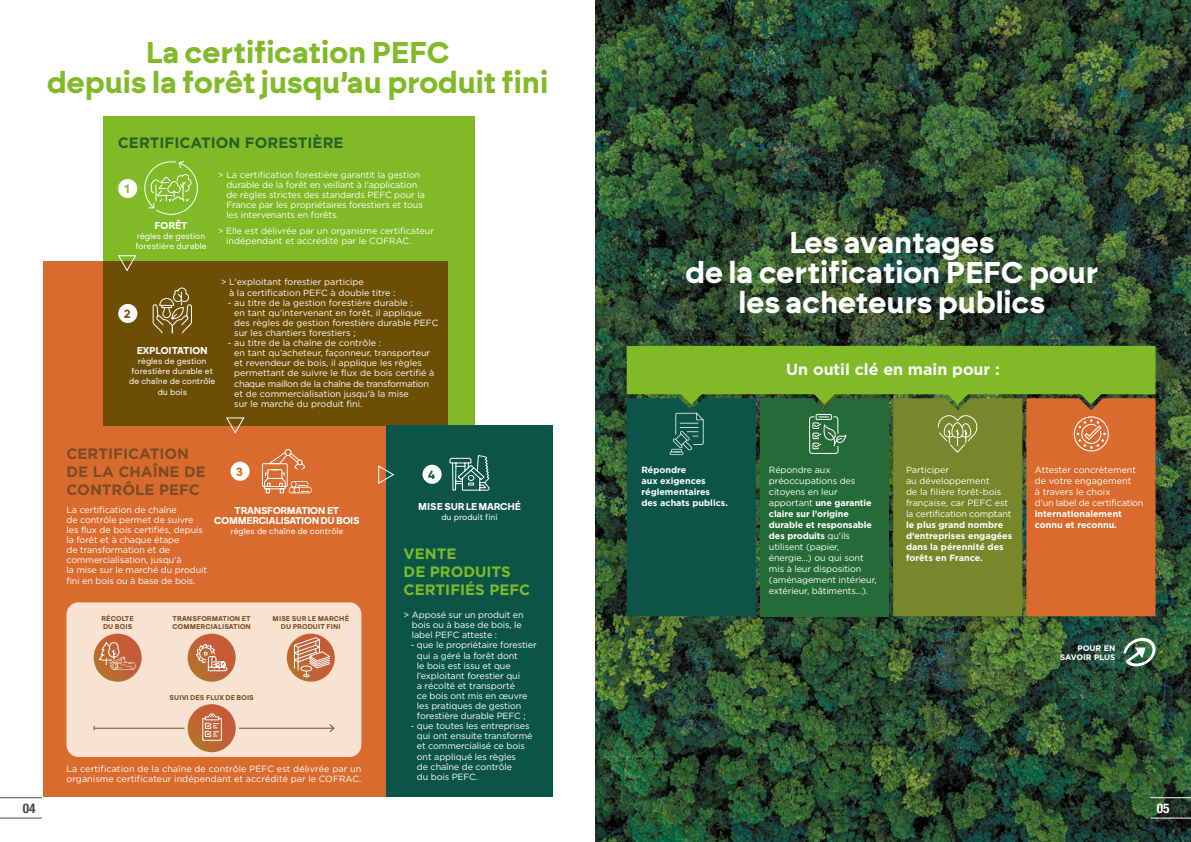
<style>
.page{position:relative;width:1191px;height:842px;background:#fff}
.page>*{position:absolute;margin:0;border:0;box-sizing:border-box;transform-origin:0 0}
.t1{font:700 30px/30px "Brockmann";color:#fff;text-align:center}
.t2{font:700 30px/30px "Brockmann";color:#80ba27;text-align:center}
.t3{font:700 16px "Gotham HTF";color:#fff}
.t4{font:700 15px/18px "Gotham HTF";color:#794c21}
.t5{font:700 15px/18px "Gotham HTF";color:#80ba27}
.t6{font:700 15px "Gotham HTF";color:#275f28}
.t7{font:700 condensed 13.3px "Helvetica Neue LT Std";color:#4a4a49}
.t8{font:700 condensed 13.3px "Helvetica Neue LT Std";color:#fff}
.t9{font:700 11.9px "Brockmann";color:#80ba27}
.t10{font:700 11.9px "Brockmann";color:#0c5448}
.t11{font:700 11.9px "Brockmann";color:#794c21}
.t12{font:700 11.9px "Brockmann";color:#da6b2f}
.t13{font:700 10px/10.1px "Brockmann";letter-spacing:-.025em;color:#fff;text-align:center}
.t14{font:700 10px "Brockmann";color:#fff}
.t15{font:9px/10.1px "Gotham HTF";letter-spacing:-.01em;color:#fff}
.t16{font:700 9px/11px "Gotham HTF";color:#fff}
.t17{font:9px/10.1px "Gotham HTF";letter-spacing:.01em;color:#fff}
.t18{font:8.3px/10.1px "Brockmann";color:#fff}
.t19{font:700 8px/9px "Gotham HTF";color:#fff;text-align:right}
.t20{font:700 7px/8px "Brockmann";letter-spacing:.02em;color:#794c21}
.s1{font-weight:700}
</style>
<div class="page">
<div style="left:43px;top:262px;width:405px;height:535px;background:#da6b2f"></div>
<img style="left:595px;top:0;width:596px;height:842px">
<svg style="left:626px;top:346px;width:529px;height:271px;background:#657934"></svg>
<svg style="left:104px;top:116px;width:371px;height:309px;background:#768417"></svg>
<svg style="left:144px;top:161px;width:54px;height:54px;background:#91c345"></svg>
<div style="left:118px;top:179px;width:19px;height:19px;background:#fff;border-radius:50%"></div>
<div style="left:386px;top:425px;width:166px;height:372px;background:#0c5448"></div>
<svg style="left:449px;top:455px;width:41px;height:36px"></svg>
<div style="left:422px;top:465px;width:19px;height:19px;background:#fff;border-radius:50%"></div>
<svg style="left:152px;top:287px;width:40px;height:47px;background:#876e33"></svg>
<div style="left:118px;top:304px;width:19px;height:19px;background:#fff;border-radius:50%"></div>
<svg style="left:117px;top:255px;width:20px;height:17px"></svg>
<svg style="left:225px;top:417px;width:20px;height:17px"></svg>
<svg style="left:378px;top:465px;width:17px;height:19px"></svg>
<svg style="left:262px;top:449px;width:50px;height:44px"></svg>
<div style="left:230px;top:462px;width:20px;height:19px;background:#fff;border-radius:50%"></div>
<hr style="left:0;top:818px;width:42px;height:1px;background:#4a4a49">
<hr style="left:0;top:797px;width:42px;height:1px;background:#4a4a49">
<div style="left:66px;top:602px;width:295px;height:155px;background:#f8e2d2;border-radius:12px"></div>
<img style="left:188px;top:634px;width:47px;height:47px">
<div style="left:184px;top:630px;width:55px;height:55px;border:3px solid #f8e2d2;border-radius:50%"></div>
<svg style="left:196px;top:644px;width:31px;height:27px"></svg>
<img style="left:94px;top:634px;width:47px;height:47px">
<div style="left:90px;top:630px;width:55px;height:55px;border:3px solid #f8e2d2;border-radius:50%"></div>
<svg style="left:99px;top:642px;width:37px;height:28px"></svg>
<img style="left:287px;top:634px;width:47px;height:47px">
<div style="left:283px;top:630px;width:55px;height:55px;border:3px solid #f8e2d2;border-radius:50%"></div>
<svg style="left:293px;top:637px;width:38px;height:40px;background:#d18d6c"></svg>
<hr style="left:94px;top:728px;width:240px;height:1px;background:#794c21">
<svg style="left:328px;top:724px;width:7px;height:9px"></svg>
<img style="left:188px;top:705px;width:47px;height:46px">
<div style="left:184px;top:701px;width:55px;height:54px;border:3px solid #f8e2d2;border-radius:50%"></div>
<svg style="left:202px;top:713px;width:20px;height:28px"></svg>
<svg style="left:1118px;top:636px;width:42px;height:32px"></svg>
<hr style="left:1150px;top:818px;width:41px;height:1px;background:#fff">
<hr style="left:1150px;top:797px;width:41px;height:1px;background:#fff">
<h1 class="t2" style="left:47px;top:37px;width:502px">La certification PEFC<br>depuis la forêt jusqu’au produit fini</h1>
<h3 class="t6" style="left:118px;top:134px;width:227px">CERTIFICATION FORESTIÈRE</h3>
<h3 class="t9" style="left:125px;top:181px;width:7px">1</h3>
<p class="t13" style="left:155px;top:220px;width:34px">FORÊT</p>
<p class="t18" style="left:135px;top:231px;width:73px">règles de gestion forestière durable</p>
<p class="t15" style="left:226px;top:169px;width:200px;text-indent:-8px">&gt; La certification forestière garantit la gestion durable de la forêt en veillant à l’application de règles strictes des standards PEFC pour la France par les propriétaires forestiers et tous les intervenants en forêts.</p>
<p class="t15" style="left:226px;top:226px;width:209px;text-indent:-8px">&gt; Elle est délivrée par un organisme certificateur indépendant et accrédité par le COFRAC.</p>
<p class="t15" style="left:229px;top:277px;width:168px;text-indent:-8px">&gt; L'exploitant forestier participe<br>à la certification PEFC à double titre :</p>
<p class="t15" style="left:234px;top:297px;width:206px;text-indent:-6px">- au titre de la gestion forestière durable :<br>en tant qu’intervenant en forêt, il applique des règles de gestion forestière durable PEFC sur les chantiers forestiers ;</p>
<p class="t15" style="left:234px;top:338px;width:202px;text-indent:-6px">- au titre de la chaîne de contrôle :<br>en tant qu’acheteur, façonneur, transporteur et revendeur de bois, il applique les règles permettant de suivre le flux de bois certifié à chaque maillon de la chaîne de transformation et de commercialisation jusqu'à la mise<br>sur le marché du produit fini.</p>
<h3 class="t11" style="left:124px;top:306px;width:8px">2</h3>
<p class="t14" style="left:137px;top:344px;width:73px">EXPLOITATION</p>
<p class="t18" style="left:129px;top:356px;width:88px;text-align:center">règles de gestion forestière durable et de chaîne de contrôle du bois</p>
<h3 class="t7" style="left:23px;top:800px;width:14px">04</h3>
<h3 class="t4" style="left:66px;top:444px;width:141px">CERTIFICATION<br>DE LA CHAÎNE DE<br>CONTRÔLE PEFC</h3>
<h3 class="t12" style="left:236px;top:464px;width:9px">3</h3>
<p class="t15" style="left:66px;top:504px;width:142px">La certification de chaîne<br>de contrôle permet de suivre les flux de bois certifiés, depuis la forêt et à chaque étape<br>de transformation et de commercialisation, jusqu'à<br>la mise sur le marché du produit fini en bois ou à base de bois.</p>
<p class="t13" style="left:214px;top:505px;width:147px">TRANSFORMATION ET<br>COMMERCIALISATION DU BOIS</p>
<p class="t18" style="left:230px;top:526px;width:114px">règles de chaîne de contrôle</p>
<p class="t20" style="left:101px;top:614px;width:34px">RÉCOLTE<br>DU BOIS</p>
<p class="t20" style="left:172px;top:614px;width:80px">TRANSFORMATION ET<br>COMMERCIALISATION</p>
<p class="t20" style="left:273px;top:614px;width:78px;text-align:center">MISE SUR LE MARCHÉ<br>DU PRODUIT FINI</p>
<p class="t20" style="left:169px;top:693px;width:86px">SUIVI DES FLUX DE BOIS</p>
<p class="t17" style="left:66px;top:764px;width:296px">La certification de la chaîne de contrôle PEFC est délivrée par un organisme certificateur indépendant et accrédité par le COFRAC.</p>
<h3 class="t10" style="left:428px;top:467px;width:9px">4</h3>
<p class="t13" style="left:418px;top:501px;width:104px">MISE SUR LE MARCHÉ</p>
<p class="t18" style="left:441px;top:512px;width:58px">du produit fini</p>
<h3 class="t5" style="left:403px;top:544px;width:128px">VENTE<br>DE PRODUITS<br>CERTIFIÉS PEFC</h3>
<p class="t15" style="left:412px;top:610px;width:113px;text-indent:-8px">&gt; Apposé sur un produit en bois ou à base de bois, le label PEFC atteste :</p>
<p class="t15" style="left:417px;top:640px;width:121px;text-indent:-6px">- que le propriétaire forestier qui a géré la forêt dont<br>le bois est issu et que l’exploitant forestier qui<br>a récolté et transporté<br>ce bois ont mis en œuvre les pratiques de gestion forestière durable PEFC ;</p>
<p class="t15" style="left:417px;top:721px;width:117px;text-indent:-6px">- que toutes les entreprises qui ont ensuite transformé et commercialisé ce bois ont appliqué les règles<br>de chaîne de contrôle<br>du bois PEFC.</p>
<h1 class="t1" style="left:685px;top:227px;width:414px">Les avantages<br>de la certification PEFC pour les acheteurs publics</h1>
<h2 class="t3" style="left:786px;top:360px;width:215px">Un outil clé en main pour :</h2>
<p class="t16" style="left:641px;top:464px;width:88px">Répondre<br>aux exigences réglementaires des achats publics.</p>
<p class="t15" style="left:769px;top:464px;width:109px;line-height:11px">Répondre aux préoccupations des citoyens en leur apportant <span class="s1">une garantie claire sur l’origine durable et responsable des produits</span> qu'ils utilisent (papier, énergie…) ou qui sont mis à leur disposition (aménagement intérieur, extérieur, bâtiments…).</p>
<p class="t15" style="left:906px;top:464px;width:107px;line-height:11px">Participer<br>au développement<br>de la filière forêt-bois française, car PEFC est la certification comptant</p>
<p class="t16" style="left:906px;top:519px;width:108px">le plus grand nombre d’entreprises engagées dans la pérennité des forêts en France.</p>
<p class="t15" style="left:1035px;top:464px;width:110px;line-height:11px">Attester concrètement de votre engagement<br>à travers le choix<br>d’un label de certification</p>
<p class="t16" style="left:1035px;top:508px;width:89px">internationalement connu et reconnu.</p>
<p class="t19" style="left:1060px;top:644px;width:57px">POUR EN<br>SAVOIR PLUS</p>
<h3 class="t8" style="left:1156px;top:800px;width:14px">05</h3>
</div>
